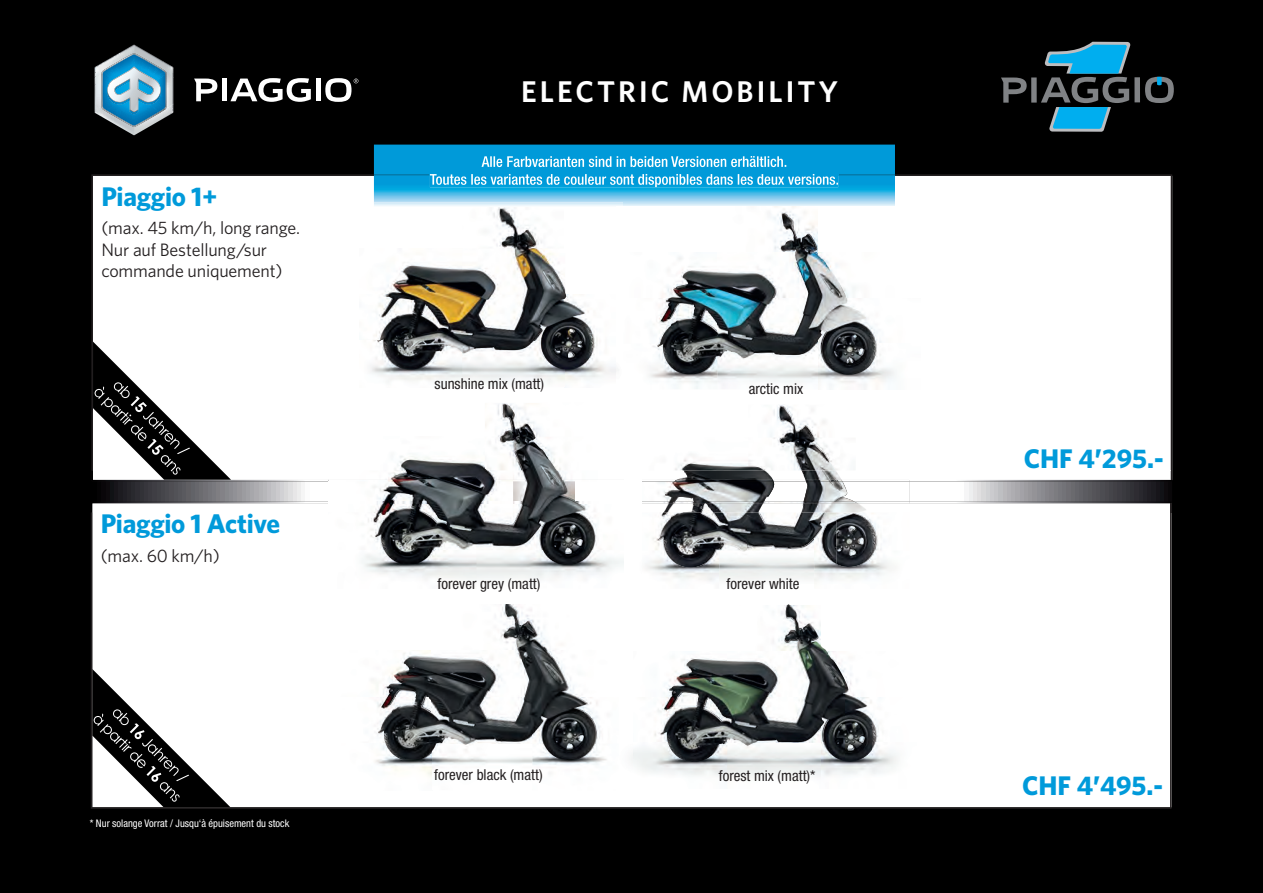
<style>
.page{position:relative;width:1263px;height:893px;background:#000}
.page>*{position:absolute;margin:0;border:0;box-sizing:border-box;transform-origin:0 0}
.t1{font:600 30px "Whitney";letter-spacing:.1em;color:#fff}
.t2{font:700 27px "Whitney";letter-spacing:-.01em;color:#009ada}
.t3{font:18px/21.6px "Whitney";letter-spacing:-.01em;color:#231f20}
.t4{font:condensed 15px "Helvetica Neue LT Pro";color:#231f20}
.t5{font:500 condensed 14.85px/17.7px "Helvetica Neue LT Pro";color:#fff;text-align:center}
.t6{font:condensed 10.5px "Helvetica Neue LT Pro";color:#fff}
</style>
<div class="page">
<svg style="left:1001px;top:42px;width:173px;height:90px"></svg>
<svg style="left:194px;top:79px;width:23px;height:22px"></svg>
<hr style="left:222px;top:79px;width:4px;height:22px;background:#fff">
<div style="left:316px;top:79px;width:5px;height:22px;background:#fff"></div>
<svg style="left:230px;top:78px;width:81px;height:24px"></svg>
<svg style="left:325px;top:78px;width:33px;height:24px"></svg>
<svg style="left:95px;top:45px;width:78px;height:90px"></svg>
<div style="left:91px;top:174px;width:1081px;height:297px;background:#fff"></div>
<div style="left:91px;top:512px;width:1080px;height:297px;background:#fff"></div>
<img style="left:841px;top:471px;width:68px;height:9px">
<img style="left:866px;top:503px;width:43px;height:9px">
<svg style="left:909px;top:471px;width:263px;height:41px;background:#bdbdbf"></svg>
<svg style="left:92px;top:669px;width:138px;height:138px"></svg>
<svg style="left:91px;top:342px;width:238px;height:170px"></svg>
<img style="left:619px;top:605px;width:297px;height:184px">
<img style="left:762px;top:604px;width:48px;height:119px">
<div style="left:332px;top:604px;width:301px;height:47px;background:#fff"></div>
<img style="left:332px;top:651px;width:287px;height:93px">
<img style="left:332px;top:744px;width:301px;height:46px">
<img style="left:480px;top:605px;width:49px;height:116px">
<img style="left:641px;top:405px;width:268px;height:66px">
<div style="left:641px;top:512px;width:268px;height:38px;background:#fefefe"></div>
<img style="left:624px;top:550px;width:285px;height:39px">
<img style="left:842px;top:480px;width:67px;height:22px">
<img style="left:774px;top:481px;width:29px;height:21px">
<img style="left:774px;top:471px;width:28px;height:9px">
<img style="left:774px;top:480px;width:68px;height:1px">
<img style="left:641px;top:481px;width:24px;height:21px">
<img style="left:641px;top:471px;width:34px;height:9px">
<img style="left:641px;top:480px;width:34px;height:1px">
<img style="left:763px;top:503px;width:38px;height:9px">
<img style="left:674px;top:503px;width:9px;height:9px">
<img style="left:641px;top:503px;width:22px;height:9px">
<img style="left:641px;top:502px;width:268px;height:1px">
<img style="left:779px;top:406px;width:22px;height:64px">
<img style="left:682px;top:464px;width:82px;height:7px">
<img style="left:658px;top:512px;width:89px;height:56px">
<img style="left:747px;top:512px;width:89px;height:52px">
<img style="left:836px;top:512px;width:40px;height:55px">
<img style="left:803px;top:481px;width:52px;height:21px">
<img style="left:802px;top:471px;width:39px;height:9px">
<img style="left:665px;top:481px;width:109px;height:21px">
<img style="left:675px;top:471px;width:99px;height:10px">
<img style="left:801px;top:503px;width:65px;height:9px">
<img style="left:683px;top:503px;width:80px;height:9px">
<svg style="left:663px;top:503px;width:11px;height:9px"></svg>
<img style="left:669px;top:502px;width:188px;height:1px">
<svg style="left:374px;top:145px;width:521px;height:62px;background:#20a7de"></svg>
<img style="left:430px;top:174px;width:408px;height:2px">
<img style="left:360px;top:202px;width:102px;height:185px">
<img style="left:462px;top:207px;width:161px;height:180px">
<img style="left:374px;top:202px;width:249px;height:5px">
<img style="left:487px;top:209px;width:40px;height:121px">
<img style="left:623px;top:207px;width:297px;height:137px">
<img style="left:616px;top:344px;width:304px;height:45px">
<img style="left:759px;top:214px;width:49px;height:121px">
<div style="left:329px;top:403px;width:312px;height:34px;background:#fff"></div>
<img style="left:329px;top:437px;width:295px;height:151px">
<img style="left:329px;top:480px;width:295px;height:1px">
<img style="left:329px;top:502px;width:295px;height:1px">
<div style="left:624px;top:405px;width:17px;height:183px;background:#fff"></div>
<svg style="left:624px;top:480px;width:17px;height:1px"></svg>
<svg style="left:624px;top:502px;width:17px;height:1px"></svg>
<img style="left:491px;top:404px;width:36px;height:121px">
<h2 class="t2" style="left:101px;top:178px;width:118px">Piaggio 1+</h2>
<p class="t3" style="left:101px;top:217px;width:200px">(max. 45 km/h, long range.<br>Nur auf Bestellung/sur commande uniquement)</p>
<h2 class="t2" style="left:101px;top:506px;width:181px">Piaggio 1 Active</h2>
<p class="t3" style="left:101px;top:544px;width:121px">(max. 60 km/h)</p>
<p class="t6" style="left:90px;top:817px;width:201px">* Nur solange Vorrat / Jusqu‘à épuisement du stock</p>
<h1 class="t1" style="left:521px;top:72px;width:318px">ELECTRIC MOBILITY</h1>
<p class="t5" style="left:430px;top:153px;width:411px">Alle Farbvarianten sind in beiden Versionen erhältlich.<br>Toutes les variantes de couleur sont disponibles dans les deux versions.</p>
<p class="t4" style="left:435px;top:375px;width:111px">sunshine mix (matt)</p>
<p class="t4" style="left:749px;top:380px;width:56px">arctic mix</p>
<p class="t4" style="left:438px;top:575px;width:104px">forever grey (matt)</p>
<p class="t4" style="left:727px;top:575px;width:74px">forever white</p>
<p class="t4" style="left:434px;top:766px;width:110px">forever black (matt)</p>
<p class="t4" style="left:719px;top:766px;width:98px">forest mix (matt)*</p>
<h2 class="t2" style="left:1024px;top:440px;width:141px">CHF 4’295.-</h2>
<h2 class="t2" style="left:1022px;top:768px;width:142px">CHF 4’495.-</h2>
</div>
